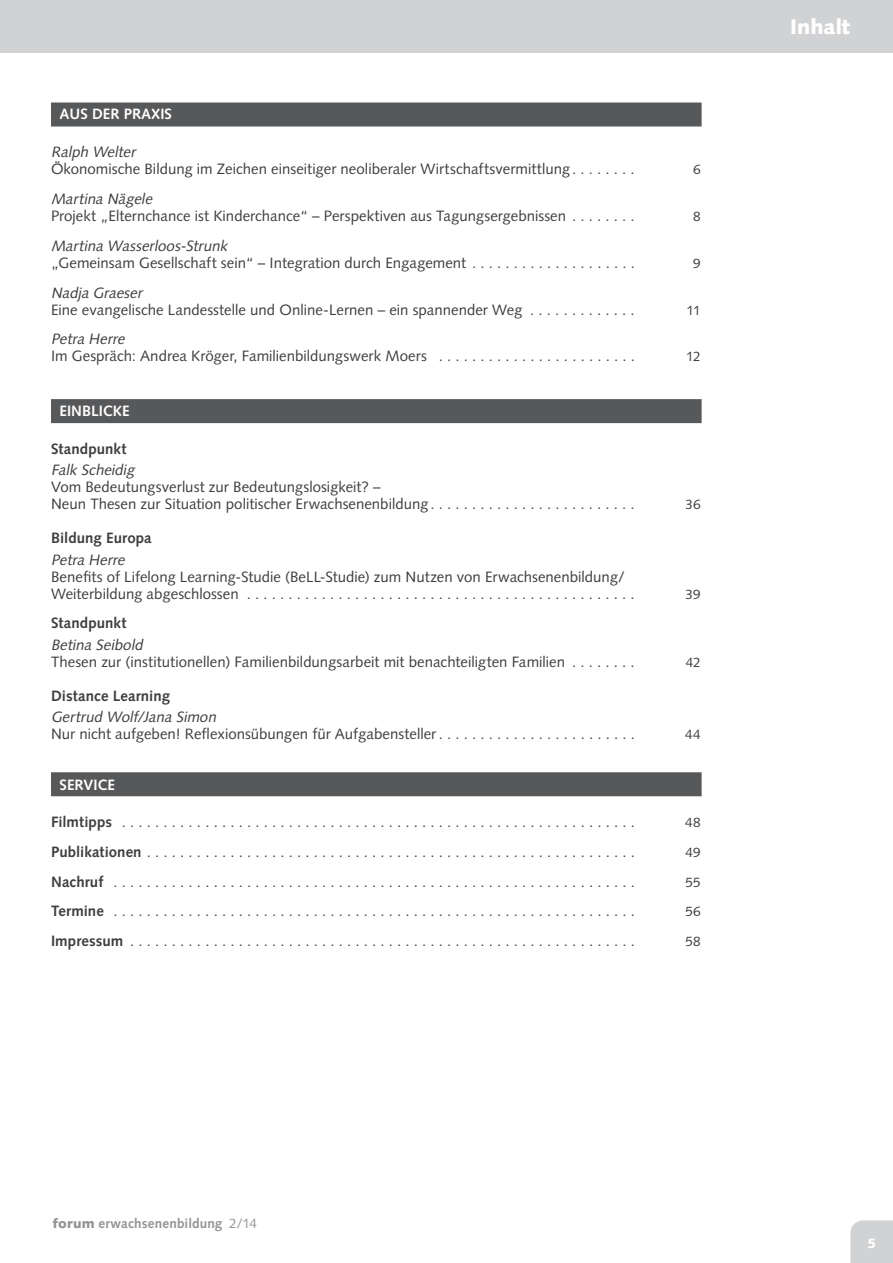
<style>
.page{position:relative;width:893px;height:1263px;background:#fff}
.page>*{position:absolute;margin:0;border:0;box-sizing:border-box;transform-origin:0 0}
.t1{font:900 21px "Syntax LT Std";color:#fff}
.t2{font:15px/17px "Syntax LT Std";color:#3e3e3f}
.t3{font:italic 15px "Syntax LT Std";color:#3e3e3f}
.t4{font:700 15px "Syntax LT Std";letter-spacing:.005em;color:#3e3e3f}
.t5{font:700 15px "Syntax LT Std";color:#fff}
.t6{font:700 13.5px "Syntax LT Std";letter-spacing:.01em;color:#929497}
.t7{font:13.5px "Syntax LT Std";color:#3e3e3f}
.t8{font:900 13.5px "Syntax LT Std";color:#fff}
.s1{font-weight:700}
.s2{font-weight:900}
.s3{font-weight:400}
</style>
<div class="page">
<div style="left:0;top:0;width:893px;height:52px;background:#d1d2d4"></div>
<div style="left:850px;top:1220px;width:43px;height:43px;background:#d1d2d4"></div>
<div style="left:51px;top:102px;width:651px;height:24px;background:#57585a"></div>
<div style="left:51px;top:399px;width:651px;height:24px;background:#57585a"></div>
<div style="left:51px;top:772px;width:651px;height:24px;background:#57585a"></div>
<p class="t5" style="left:60px;top:105px;width:114px">AUS DER PRAXIS</p>
<p class="t3" style="left:51px;top:143px;width:89px">Ralph Welter</p>
<p class="t2" style="left:51px;top:161px;width:585px">Ökonomische Bildung im Zeichen einseitiger neoliberaler Wirtschaftsvermittlung. . . . . . . .</p>
<p class="t7" style="left:693px;top:162px;width:9px">6</p>
<p class="t3" style="left:51px;top:190px;width:106px">Martina Nägele</p>
<p class="t2" style="left:51px;top:207px;width:585px">Projekt „Elternchance ist Kinderchance“ – Perspektiven aus Tagungsergebnissen . . . . . . . .</p>
<p class="t7" style="left:693px;top:208px;width:9px">8</p>
<p class="t3" style="left:51px;top:237px;width:181px">Martina Wasserloos-Strunk</p>
<p class="t2" style="left:51px;top:254px;width:585px">„Gemeinsam Gesellschaft sein“ – Integration durch Engagement . . . . . . . . . . . . . . . . . . . .</p>
<p class="t7" style="left:693px;top:255px;width:9px">9</p>
<p class="t3" style="left:51px;top:283px;width:96px">Nadja Graeser</p>
<p class="t2" style="left:51px;top:301px;width:585px">Eine evangelische Landesstelle und Online-Lernen – ein spannender Weg . . . . . . . . . . . . .</p>
<p class="t7" style="left:686px;top:302px;width:16px">11</p>
<p class="t3" style="left:51px;top:330px;width:78px">Petra Herre</p>
<p class="t2" style="left:51px;top:348px;width:585px">Im Gespräch: Andrea Kröger, Familienbildungswerk Moers . . . . . . . . . . . . . . . . . . . . . . . .</p>
<p class="t7" style="left:686px;top:349px;width:16px">12</p>
<p class="t5" style="left:60px;top:402px;width:72px">EINBLICKE</p>
<p class="t4" style="left:51px;top:440px;width:77px">Standpunkt</p>
<p class="t3" style="left:51px;top:461px;width:88px">Falk Scheidig</p>
<p class="t2" style="left:51px;top:479px;width:585px">Vom Bedeutungsverlust zur Bedeutungslosigkeit? –<br>Neun Thesen zur Situation politischer Erwachsenenbildung. . . . . . . . . . . . . . . . . . . . . . . . .</p>
<p class="t4" style="left:51px;top:529px;width:102px">Bildung Europa</p>
<p class="t3" style="left:51px;top:550px;width:78px">Petra Herre</p>
<p class="t2" style="left:51px;top:568px;width:585px">Benefits of Lifelong Learning-Studie (BeLL-Studie) zum Nutzen von Erwachsenenbildung/<br>Weiterbildung abgeschlossen . . . . . . . . . . . . . . . . . . . . . . . . . . . . . . . . . . . . . . . . . . . . . . .</p>
<p class="t7" style="left:686px;top:496px;width:16px">36</p>
<p class="t7" style="left:685px;top:586px;width:17px">39</p>
<p class="t4" style="left:51px;top:614px;width:77px">Standpunkt</p>
<p class="t3" style="left:51px;top:635px;width:96px">Betina Seibold</p>
<p class="t2" style="left:51px;top:653px;width:585px">Thesen zur (institutionellen) Familienbildungsarbeit mit benachteiligten Familien . . . . . . . .</p>
<p class="t7" style="left:686px;top:654px;width:16px">42</p>
<p class="t4" style="left:51px;top:686px;width:121px">Distance Learning</p>
<p class="t3" style="left:51px;top:708px;width:170px">Gertrud Wolf/Jana Simon</p>
<p class="t2" style="left:51px;top:725px;width:585px">Nur nicht aufgeben! Reflexionsübungen für Aufgabensteller . . . . . . . . . . . . . . . . . . . . . . . .</p>
<p class="t7" style="left:685px;top:726px;width:17px">44</p>
<p class="t5" style="left:60px;top:775px;width:57px">SERVICE</p>
<p class="t2" style="left:51px;top:813px;width:585px"><span class="s1">Filmtipps</span> . . . . . . . . . . . . . . . . . . . . . . . . . . . . . . . . . . . . . . . . . . . . . . . . . . . . . . . . . . . . . .</p>
<p class="t7" style="left:685px;top:814px;width:17px">48</p>
<p class="t2" style="left:51px;top:843px;width:585px"><span class="s1">Publikationen</span> . . . . . . . . . . . . . . . . . . . . . . . . . . . . . . . . . . . . . . . . . . . . . . . . . . . . . . . . . . .</p>
<p class="t7" style="left:686px;top:844px;width:17px">49</p>
<p class="t2" style="left:51px;top:873px;width:585px"><span class="s1">Nachruf</span> . . . . . . . . . . . . . . . . . . . . . . . . . . . . . . . . . . . . . . . . . . . . . . . . . . . . . . . . . . . . . . .</p>
<p class="t7" style="left:685px;top:874px;width:17px">55</p>
<p class="t2" style="left:51px;top:903px;width:585px"><span class="s1">Termine</span> . . . . . . . . . . . . . . . . . . . . . . . . . . . . . . . . . . . . . . . . . . . . . . . . . . . . . . . . . . . . . . .</p>
<p class="t7" style="left:685px;top:904px;width:17px">56</p>
<p class="t2" style="left:51px;top:932px;width:585px"><span class="s1">Impressum</span> . . . . . . . . . . . . . . . . . . . . . . . . . . . . . . . . . . . . . . . . . . . . . . . . . . . . . . . . . . . . .</p>
<p class="t7" style="left:685px;top:933px;width:17px">58</p>
<h1 class="t1" style="left:790px;top:14px;width:62px">Inhalt</h1>
<p class="t6" style="left:53px;top:1216px;width:206px"><span class="s2">forum</span> erwachsenenbildung <span class="s3">2/14</span></p>
<p class="t8" style="left:867px;top:1235px;width:10px">5</p>
</div>
